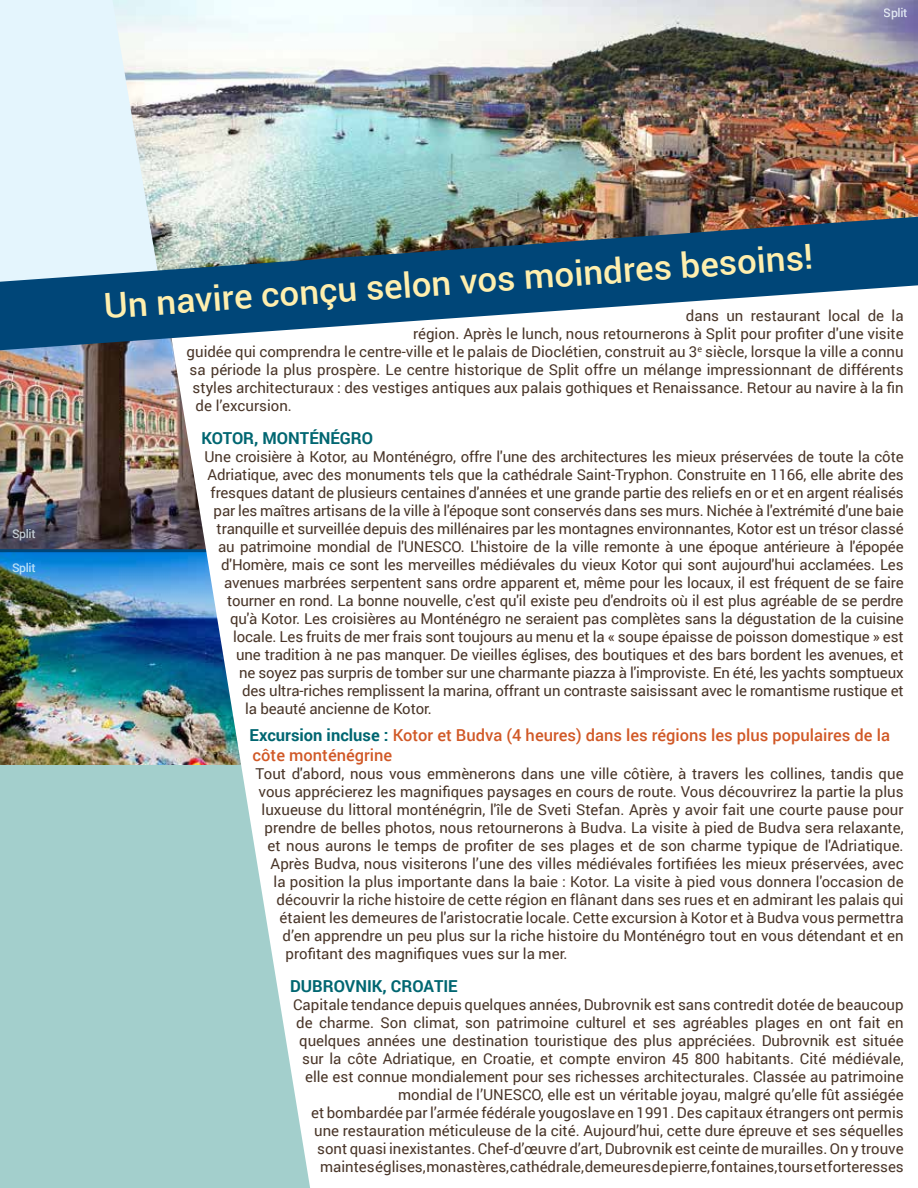
<style>
.page{position:relative;width:918px;height:1188px;background:#fff}
.page>*{position:absolute;margin:0;border:0;box-sizing:border-box;transform-origin:0 0}
.t1{font:500 34.5px "Roboto";color:#ffefae}
.t2{font:500 16.5px/19.8px "Roboto";color:#d15927}
.t3{font:700 16.5px "Roboto";color:#006671}
.t4{font:15px/18px "Roboto";color:#493528;text-align:right}
.t5{font:500 12px "Roboto";letter-spacing:-.03em;color:#e4f5fd}
.s1{font-weight:700;color:#006671}
</style>
<div class="page">
<img style="left:0;top:350px;width:162px;height:199px">
<img style="left:0;top:552px;width:162px;height:213px">
<img style="left:159px;top:0;width:759px;height:217px">
<div style="left:0;top:765px;width:310px;height:423px;background:#a3cfcc"></div>
<svg style="left:0;top:0;width:159px;height:217px;fill:#e4f5fd"></svg>
<hr style="left:0;top:549px;width:210px;height:3px;background:#004678">
<svg style="left:162px;top:350px;width:148px;height:836px"></svg>
<img style="left:0;top:217px;width:918px;height:133px">
<p class="t5" style="left:884px;top:4px;width:25px">Split</p>
<p class="t5" style="left:12px;top:526px;width:25px">Split</p>
<p class="t5" style="left:12px;top:559px;width:25px">Split</p>
<h1 class="t1" style="left:102px;top:282px;width:712px;rotate:-4deg">Un navire conçu selon vos moindres besoins!</h1>
<p class="t4" style="left:686px;top:306px;width:219px">dans un restaurant local de la</p>
<p class="t4" style="left:413px;top:324px;width:492px">région. Après le lunch, nous retournerons à Split pour profiter d'une visite</p>
<p class="t4" style="left:187px;top:342px;width:718px">guidée qui comprendra le centre-ville et le palais de Dioclétien, construit au 3<sup>e</sup> siècle, lorsque la ville a connu</p>
<p class="t4" style="left:190px;top:360px;width:716px">sa période la plus prospère. Le centre historique de Split offre un mélange impressionnant de différents</p>
<p class="t4" style="left:193px;top:378px;width:712px">styles architecturaux : des vestiges antiques aux palais gothiques et Renaissance. Retour au navire à la fin</p>
<p class="t4" style="left:196px;top:396px;width:98px">de l’excursion.</p>
<p class="t3" style="left:202px;top:427px;width:173px">KOTOR, MONTÉNÉGRO</p>
<p class="t4" style="left:205px;top:447px;width:701px">Une croisière à Kotor, au Monténégro, offre l'une des architectures les mieux préservées de toute la côte</p>
<p class="t4" style="left:208px;top:465px;width:697px">Adriatique, avec des monuments tels que la cathédrale Saint-Tryphon. Construite en 1166, elle abrite des</p>
<p class="t4" style="left:211px;top:483px;width:695px">fresques datant de plusieurs centaines d'années et une grande partie des reliefs en or et en argent réalisés</p>
<p class="t4" style="left:214px;top:501px;width:692px">par les maîtres artisans de la ville à l'époque sont conservés dans ses murs. Nichée à l'extrémité d'une baie</p>
<p class="t4" style="left:217px;top:519px;width:688px">tranquille et surveillée depuis des millénaires par les montagnes environnantes, Kotor est un trésor classé</p>
<p class="t4" style="left:218px;top:537px;width:687px">au patrimoine mondial de l'UNESCO. L'histoire de la ville remonte à une époque antérieure à l'épopée</p>
<p class="t4" style="left:221px;top:555px;width:684px">d'Homère, mais ce sont les merveilles médiévales du vieux Kotor qui sont aujourd'hui acclamées. Les</p>
<p class="t4" style="left:224px;top:573px;width:681px">avenues marbrées serpentent sans ordre apparent et, même pour les locaux, il est fréquent de se faire</p>
<p class="t4" style="left:227px;top:591px;width:678px">tourner en rond. La bonne nouvelle, c'est qu'il existe peu d'endroits où il est plus agréable de se perdre</p>
<p class="t4" style="left:230px;top:609px;width:675px">qu'à Kotor. Les croisières au Monténégro ne seraient pas complètes sans la dégustation de la cuisine</p>
<p class="t4" style="left:233px;top:627px;width:672px">locale. Les fruits de mer frais sont toujours au menu et la « soupe épaisse de poisson domestique » est</p>
<p class="t4" style="left:236px;top:645px;width:669px">une tradition à ne pas manquer. De vieilles églises, des boutiques et des bars bordent les avenues, et</p>
<p class="t4" style="left:239px;top:663px;width:666px">ne soyez pas surpris de tomber sur une charmante piazza à l'improviste. En été, les yachts somptueux</p>
<p class="t4" style="left:242px;top:681px;width:663px">des ultra-riches remplissent la marina, offrant un contraste saisissant avec le romantisme rustique et</p>
<p class="t4" style="left:245px;top:699px;width:188px">la beauté ancienne de Kotor.</p>
<p class="t2" style="left:250px;top:724px;width:642px"><span class="s1">Excursion incluse :</span> Kotor et Budva (4 heures) dans les régions les plus populaires de la côte monténégrine</p>
<p class="t4" style="left:256px;top:764px;width:649px">Tout d'abord, nous vous emmènerons dans une ville côtière, à travers les collines, tandis que</p>
<p class="t4" style="left:259px;top:782px;width:646px">vous apprécierez les magnifiques paysages en cours de route. Vous découvrirez la partie la plus</p>
<p class="t4" style="left:262px;top:800px;width:643px">luxueuse du littoral monténégrin, l'île de Sveti Stefan. Après y avoir fait une courte pause pour</p>
<p class="t4" style="left:265px;top:818px;width:641px">prendre de belles photos, nous retournerons à Budva. La visite à pied de Budva sera relaxante,</p>
<p class="t4" style="left:268px;top:836px;width:637px">et nous aurons le temps de profiter de ses plages et de son charme typique de l'Adriatique.</p>
<p class="t4" style="left:271px;top:854px;width:634px">Après Budva, nous visiterons l’une des villes médiévales fortifiées les mieux préservées, avec</p>
<p class="t4" style="left:274px;top:872px;width:631px">la position la plus importante dans la baie : Kotor. La visite à pied vous donnera l'occasion de</p>
<p class="t4" style="left:277px;top:890px;width:628px">découvrir la riche histoire de cette région en flânant dans ses rues et en admirant les palais qui</p>
<p class="t4" style="left:280px;top:908px;width:626px">étaient les demeures de l'aristocratie locale. Cette excursion à Kotor et à Budva vous permettra</p>
<p class="t4" style="left:283px;top:926px;width:622px">d’en apprendre un peu plus sur la riche histoire du Monténégro tout en vous détendant et en</p>
<p class="t4" style="left:286px;top:944px;width:283px">profitant des magnifiques vues sur la mer.</p>
<p class="t3" style="left:290px;top:974px;width:169px">DUBROVNIK, CROATIE</p>
<p class="t4" style="left:293px;top:995px;width:612px">Capitale tendance depuis quelques années, Dubrovnik est sans contredit dotée de beaucoup de charme. Son climat, son patrimoine culturel et ses agréables plages en ont fait en quelques années une destination touristique des plus appréciées. Dubrovnik est située sur la côte Adriatique, en Croatie, et compte environ 45 800 habitants. Cité médiévale, elle est connue mondialement pour ses richesses architecturales. Classée au patrimoine mondial de l’UNESCO, elle est un véritable joyau, malgré qu’elle fût assiégée<br>et bombardée par l’armée fédérale yougoslave en 1991. Des capitaux étrangers ont permis une restauration méticuleuse de la cité. Aujourd’hui, cette dure épreuve et ses séquelles sont quasi inexistantes. Chef-d’œuvre d’art, Dubrovnik est ceinte de murailles. On y trouve maintes églises, monastères, cathédrale, demeures de pierre, fontaines, tours et forteresses</p>
</div>
